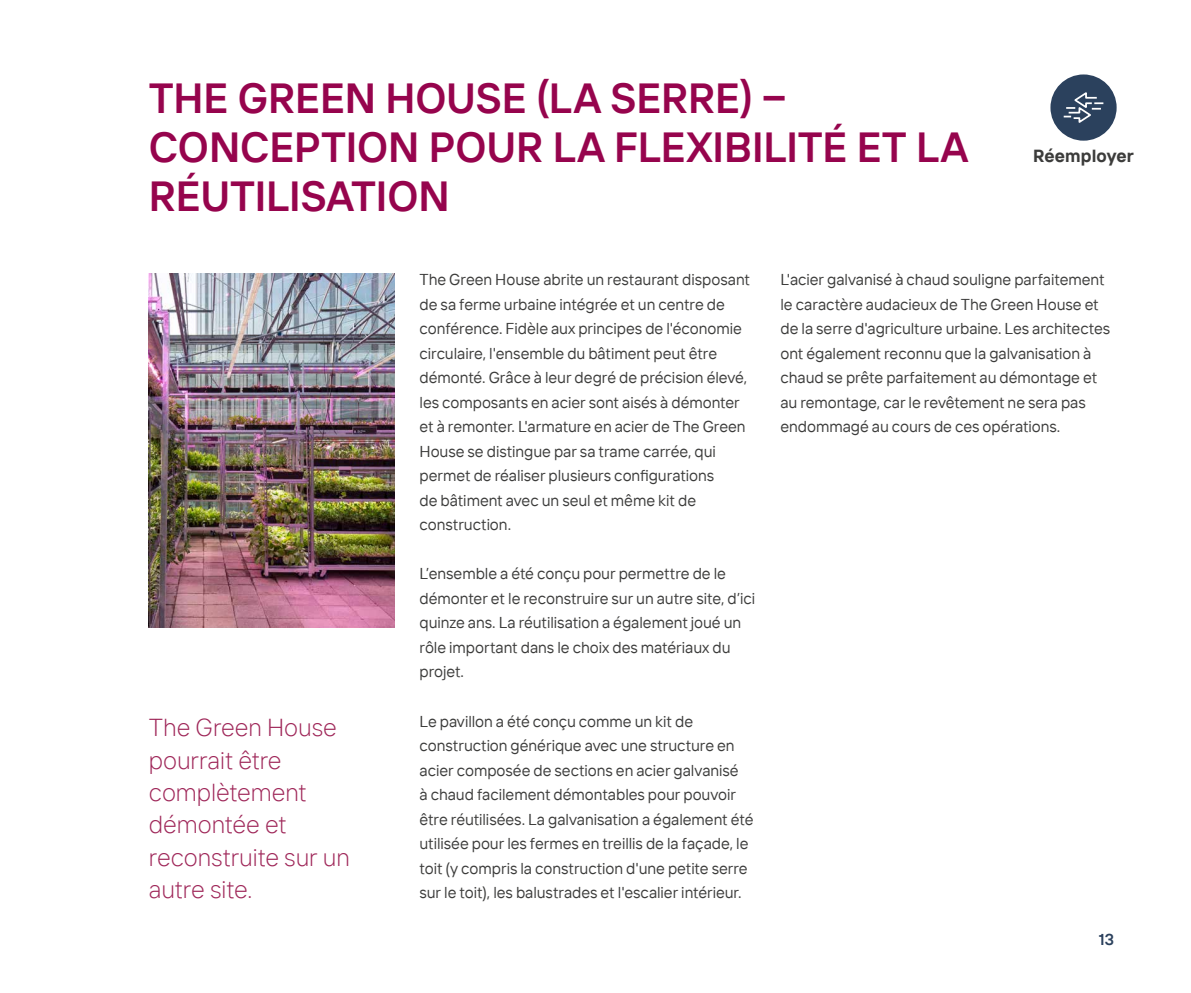
<style>
.page{position:relative;width:1191px;height:993px;background:#fff}
.page>*{position:absolute;margin:0;border:0;box-sizing:border-box;transform-origin:0 0}
.t1{font:600 42px/49px "TT Interphases";letter-spacing:-.005em;color:#96044d}
.t2{font:300 24.5px/32.4px "TT Interphases";color:#9f2759}
.t3{font:700 17.5px "TT Interphases";letter-spacing:.005em;color:#3c3c3b}
.t4{font:15.75px/24.5px "TT Interphases";letter-spacing:-.005em;color:#3c3c3b}
.t5{font:600 15.75px "TT Interphases";color:#2b415d}
</style>
<div class="page">
<img style="left:149px;top:273px;width:246px;height:354px">
<div style="left:1050px;top:74px;width:66px;height:67px;background:#2b415d;border-radius:50%"></div>
<svg style="left:1063px;top:92px;width:41px;height:31px"></svg>
<h1 class="t1" style="left:149px;top:72px;width:821px">THE GREEN HOUSE (LA SERRE) –<br>CONCEPTION POUR LA FLEXIBILITÉ ET LA<br>RÉUTILISATION</h1>
<p class="t3" style="left:1033px;top:144px;width:102px">Réemployer</p>
<h2 class="t2" style="left:149px;top:710px;width:202px">The Green House pourrait être complètement démontée et reconstruite sur un autre site.</h2>
<p class="t4" style="left:419px;top:267px;width:332px">The Green House abrite un restaurant disposant de sa ferme urbaine intégrée et un centre de conférence. Fidèle aux principes de l'économie circulaire, l'ensemble du bâtiment peut être démonté. Grâce à leur degré de précision élevé, les composants en acier sont aisés à démonter et à remonter. L'armature en acier de The Green House se distingue par sa trame carrée, qui permet de réaliser plusieurs configurations<br>de bâtiment avec un seul et même kit de construction.</p>
<p class="t4" style="left:419px;top:561px;width:337px">L’ensemble a été conçu pour permettre de le démonter et le reconstruire sur un autre site, d’ici quinze ans. La réutilisation a également joué un rôle important dans le choix des matériaux du projet.</p>
<p class="t4" style="left:419px;top:708px;width:335px">Le pavillon a été conçu comme un kit de construction générique avec une structure en acier composée de sections en acier galvanisé<br>à chaud facilement démontables pour pouvoir être réutilisées. La galvanisation a également été utilisée pour les fermes en treillis de la façade, le toit (y compris la construction d'une petite serre sur le toit), les balustrades et l'escalier intérieur.</p>
<p class="t4" style="left:780px;top:267px;width:331px">L'acier galvanisé à chaud souligne parfaitement le caractère audacieux de The Green House et de la serre d'agriculture urbaine. Les architectes ont également reconnu que la galvanisation à chaud se prête parfaitement au démontage et au remontage, car le revêtement ne sera pas endommagé au cours de ces opérations.</p>
<p class="t5" style="left:1098px;top:929px;width:17px">13</p>
</div>
